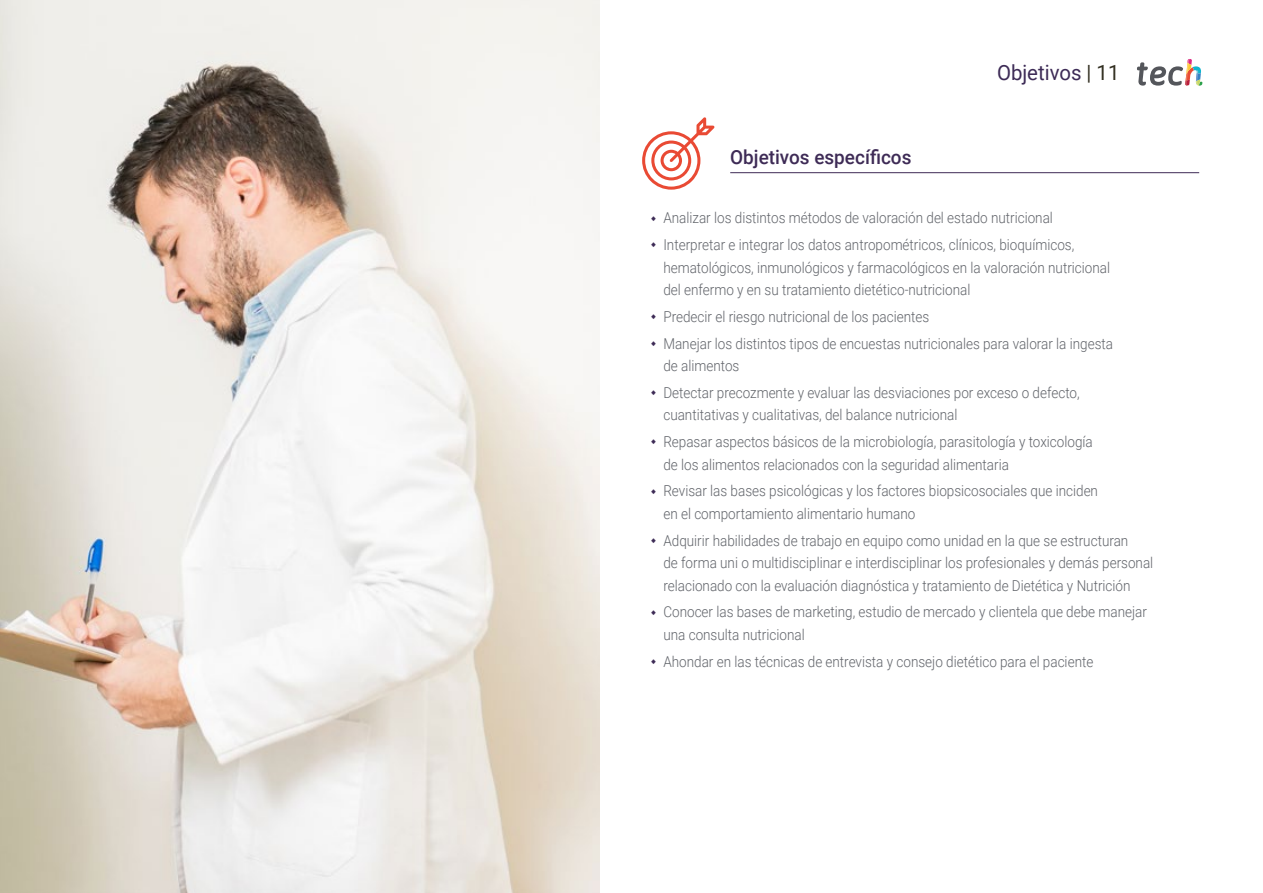
<style>
.page{position:relative;width:1263px;height:893px;background:#fff}
.page>*{position:absolute;margin:0;border:0;box-sizing:border-box;transform-origin:0 0}
.t1{font:21px "Roboto";color:#3d2b56}
.t2{font:500 19.5px "Roboto";color:#3e2b56}
.t3{font:300 15px/26.7px "Roboto";color:#61646a;scale:.9 1}
.s1{color:#312e20}
</style>
<div class="page">
<svg style="left:1137px;top:59px;width:65px;height:27px"></svg>
<img style="left:0;top:0;width:600px;height:893px">
<hr style="left:730px;top:172px;width:469px;height:1px;background:#3e2b56">
<svg style="left:642px;top:117px;width:72px;height:73px"></svg>
<h2 class="t2" style="left:730px;top:144px;width:183px">Objetivos específicos</h2>
<h1 class="t1" style="left:997px;top:57px;width:124px">Objetivos <span class="s1">| 11</span></h1>
<p class="t3" style="left:663px;top:204px;width:458px">Analizar los distintos métodos de valoración del estado nutricional<br>Interpretar e integrar los datos antropométricos, clínicos, bioquímicos,</p>
<p class="t3" style="left:663px;top:255px;width:498px;line-height:22.5px">hematológicos, inmunológicos y farmacológicos en la valoración nutricional del enfermo y en su tratamiento dietético-nutricional</p>
<p class="t3" style="left:663px;top:303px;width:501px">Predecir el riesgo nutricional de los pacientes<br>Manejar los distintos tipos de encuestas nutricionales para valorar la ingesta</p>
<p class="t3" style="left:663px;top:352px;width:464px">de alimentos<br>Detectar precozmente y evaluar las desviaciones por exceso o defecto,</p>
<p class="t3" style="left:663px;top:401px;width:479px">cuantitativas y cualitativas, del balance nutricional<br>Repasar aspectos básicos de la microbiología, parasitología y toxicología</p>
<p class="t3" style="left:663px;top:450px;width:484px">de los alimentos relacionados con la seguridad alimentaria<br>Revisar las bases psicológicas y los factores biopsicosociales que inciden</p>
<p class="t3" style="left:663px;top:500px;width:518px">en el comportamiento alimentario humano<br>Adquirir habilidades de trabajo en equipo como unidad en la que se estructuran</p>
<p class="t3" style="left:663px;top:551px;width:546px;line-height:22.5px">de forma uni o multidisciplinar e interdisciplinar los profesionales y demás personal relacionado con la evaluación diagnóstica y tratamiento de Dietética y Nutrición</p>
<p class="t3" style="left:663px;top:600px;width:539px;line-height:22.5px">Conocer las bases de marketing, estudio de mercado y clientela que debe manejar una consulta nutricional</p>
<p class="t3" style="left:663px;top:647px;width:479px">Ahondar en las técnicas de entrevista y consejo dietético para el paciente</p>
</div>
